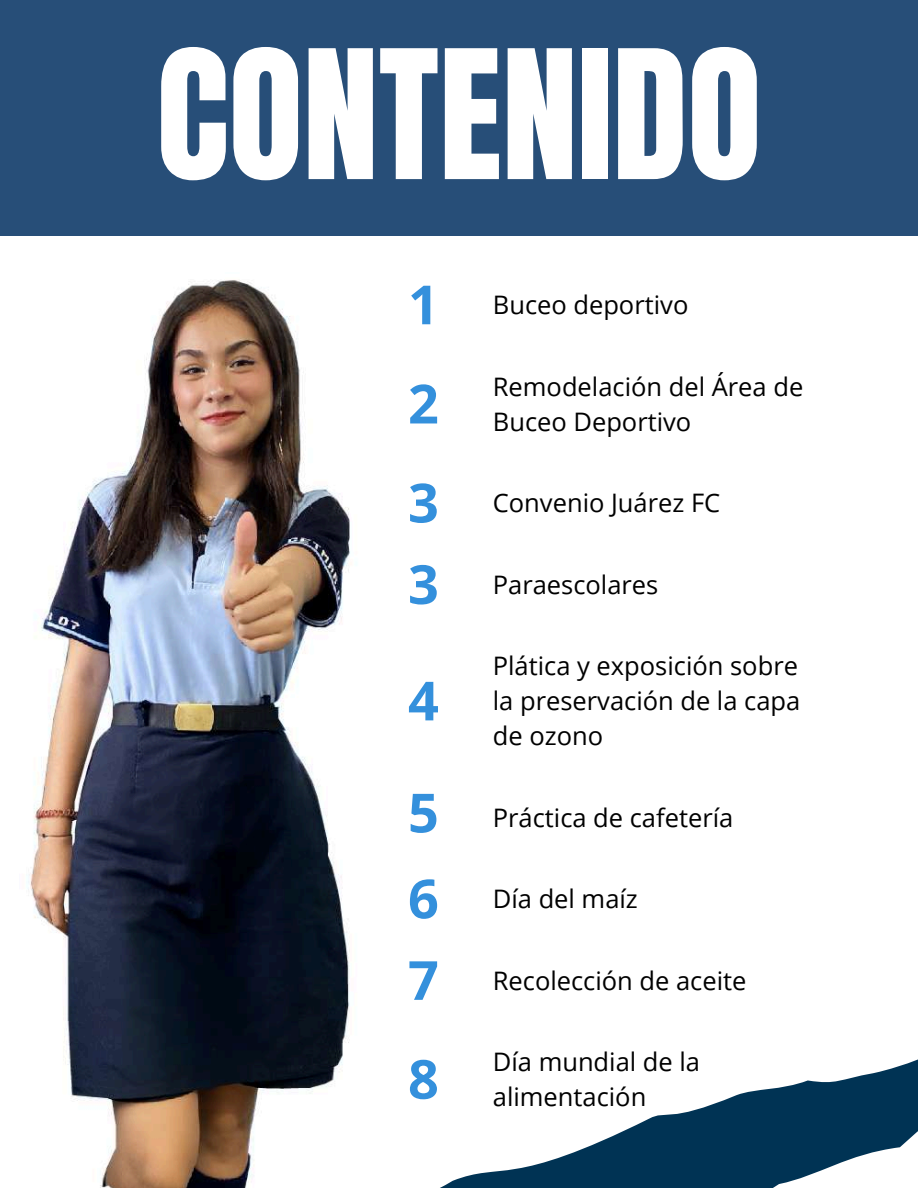
<style>
.page{position:relative;width:918px;height:1188px;background:#fff}
.page>*{position:absolute;margin:0;border:0;box-sizing:border-box;transform-origin:0 0}
.t1{font:152.4px "Anton";color:#fff}
.t2{font:700 54px/99.1px "Open Sans";color:#3490dc;text-align:justify}
.t3{font:25.5px/34.8px "Open Sans";color:#000}
</style>
<div class="page">
<div style="left:0;top:0;width:918px;height:236px;background:#274e78"></div>
<svg style="left:440px;top:1059px;width:478px;height:129px"></svg>
<img style="left:28px;top:280px;width:322px;height:908px">
<h1 class="t1" style="left:156px;top:6px;width:607px">CONTENIDO</h1>
<h2 class="t2" style="left:408px;top:254px;width:32px">1<br>2<br>3</h2>
<h2 class="t2" style="left:408px;top:526px;width:32px;line-height:114.1px">3<br>4<br>5</h2>
<h2 class="t2" style="left:408px;top:857px;width:32px;line-height:81.6px">6<br>7</h2>
<h2 class="t2" style="left:408px;top:1028px;width:32px">8</h2>
<p class="t3" style="left:493px;top:287px;width:197px">Buceo deportivo</p>
<p class="t3" style="left:493px;top:369px;width:312px">Remodelación del Área de<br>Buceo Deportivo</p>
<p class="t3" style="left:493px;top:485px;width:229px">Convenio Juárez FC</p>
<p class="t3" style="left:493px;top:567px;width:167px">Paraescolares</p>
<p class="t3" style="left:493px;top:648px;width:309px;text-align:justify">Plática y exposición sobre la preservación de la capa de ozono</p>
<p class="t3" style="left:493px;top:799px;width:242px">Práctica de cafetería</p>
<p class="t3" style="left:493px;top:881px;width:147px">Día del maíz</p>
<p class="t3" style="left:493px;top:962px;width:255px">Recolección de aceite</p>
<p class="t3" style="left:493px;top:1044px;width:209px">Día mundial de la alimentación</p>
</div>
